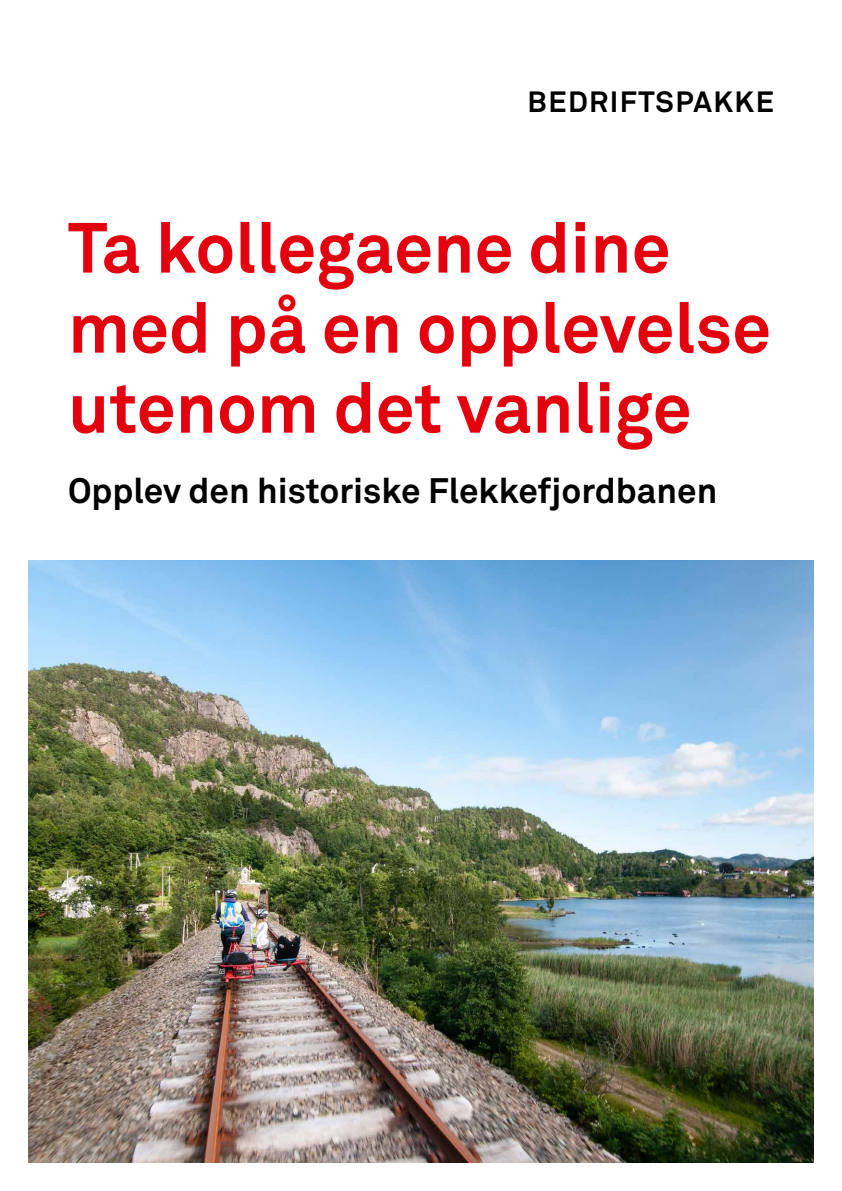
<style>
.page{position:relative;width:842px;height:1191px;background:#fff}
.page>*{position:absolute;margin:0;border:0;box-sizing:border-box;transform-origin:0 0}
.t1{font:700 70px/80px "Akkurat";color:#e3000f}
.t2{font:700 35px "Akkurat";color:#000}
.t3{font:700 29px "Akkurat";letter-spacing:.05em;color:#000}
</style>
<div class="page">
<img style="left:28px;top:560px;width:786px;height:602px">
<p class="t3" style="left:528px;top:84px;width:248px">BEDRIFTSPAKKE</p>
<p class="t1" style="left:68px;top:208px;width:705px">Ta kollegaene dine med på en opplevelse utenom det vanlige</p>
<p class="t2" style="left:68px;top:468px;width:651px">Opplev den historiske Flekkefjordbanen</p>
</div>
